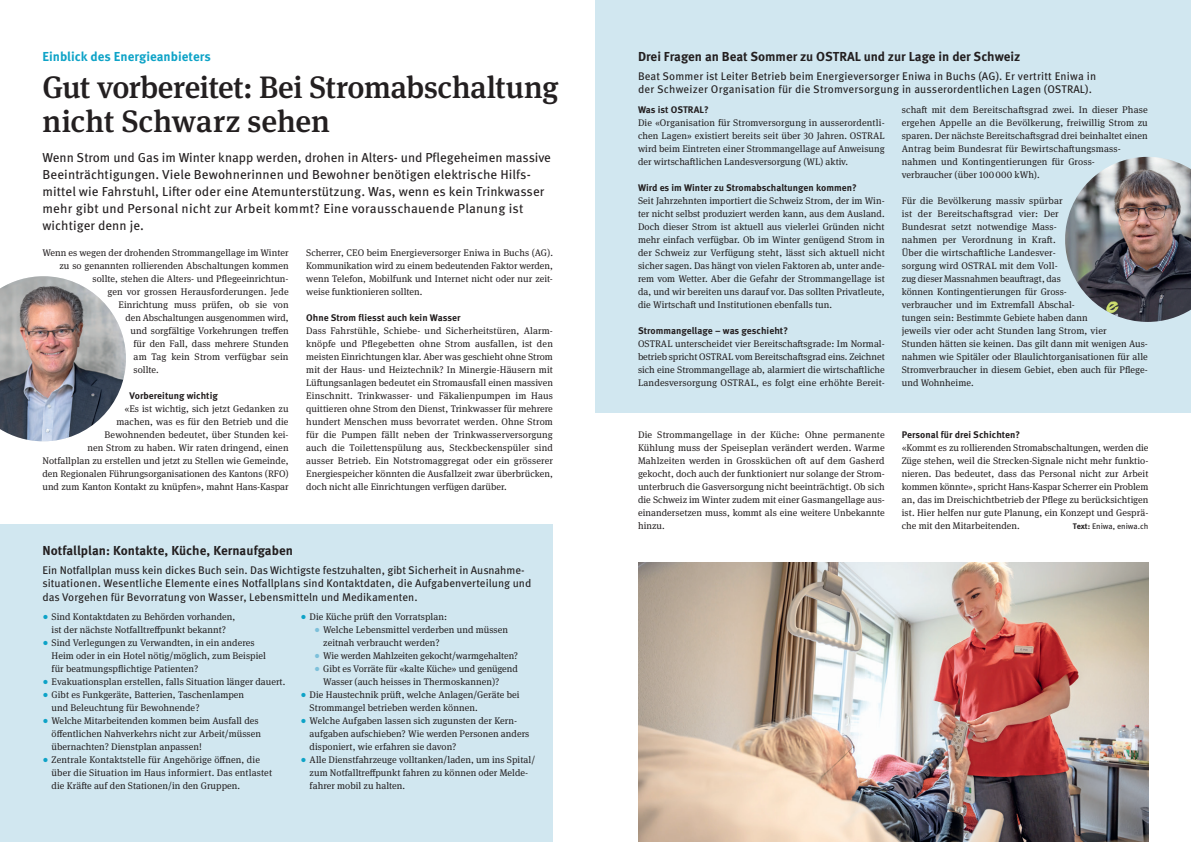
<style>
.page{position:relative;width:1191px;height:842px;background:#fff}
.page>*{position:absolute;margin:0;border:0;box-sizing:border-box;transform-origin:0 0}
.t1{font:500 31px/34px "Meta Serif OT";letter-spacing:-.01em;color:#231f20}
.t2{font:13px/17px "Meta OT";letter-spacing:.005em;color:#231f20}
.t3{font:700 13px "Meta OT";color:#231f20}
.t4{font:700 13px "Meta OT";letter-spacing:.005em;color:#0ea3c7}
.t5{font:11.1px/13.5px "Meta OT";letter-spacing:.005em;color:#231f20}
.t6{font:9.6px/13px "Meta Serif OT";letter-spacing:.005em;color:#231f20}
.t7{font:700 9.6px "Meta OT";letter-spacing:.005em;color:#231f20}
.t8{font:8.1px "Meta OT";color:#231f20}
.s1{font-size:12px;color:#0ea3c7}
.s2{font-size:12px;color:#7dc0da}
.s3{font-weight:700}
</style>
<div class="page">
<div style="left:0;top:524px;width:553px;height:318px;background:#d1e7f0"></div>
<div style="left:595px;top:0;width:596px;height:412px;background:#d1e7f0"></div>
<img style="left:638px;top:563px;width:510px;height:279px">
<img style="left:0;top:276px;width:126px;height:165px">
<img style="left:1065px;top:157px;width:126px;height:165px">
<h2 class="t4" style="left:43px;top:48px;width:170px">Einblick des Energieanbieters</h2>
<h1 class="t1" style="left:43px;top:70px;width:517px">Gut vorbereitet: Bei Stromabschaltung nicht Schwarz sehen</h1>
<p class="t2" style="left:43px;top:149px;width:510px">Wenn Strom und Gas im Winter knapp werden, drohen in Alters- und Pflegeheimen massive Beeinträchtigungen. Viele Bewohnerinnen und Bewohner benötigen elektrische Hilfs&shy;mittel wie Fahrstuhl, Lifter oder eine Atemunterstützung. Was, wenn es kein Trinkwasser mehr gibt und Personal nicht zur Arbeit kommt? Eine vorausschauende Planung ist wichtiger denn je.</p>
<p class="t6" style="left:306px;top:246px;width:248px;text-align:justify">Scherrer, CEO beim Energieversorger Eniwa in Buchs (AG).<br>Kommunikation wird zu einem bedeutenden Faktor werden, wenn Telefon, Mobilfunk und Internet nicht oder nur zeit&shy;weise funktionieren sollten.</p>
<p class="t7" style="left:306px;top:312px;width:156px">Ohne Strom fliesst auch kein Wasser</p>
<p class="t6" style="left:306px;top:324px;width:248px;text-align:justify">Dass Fahrstühle, Schiebe- und Sicherheitstüren, Alarm&shy;knöpfe und Pflegebetten ohne Strom ausfallen, ist den meisten Einrichtungen klar. Aber was geschieht ohne Strom mit der Haus- und Heiztechnik? In Minergie-Häusern mit Lüftungsanlagen bedeutet ein Stromausfall einen massiven Einschnitt. Trinkwasser- und Fäkalienpumpen im Haus quittieren ohne Strom den Dienst, Trinkwasser für mehrere hundert Menschen muss bevorratet werden. Ohne Strom für die Pumpen fällt neben der Trinkwasserversorgung auch die Toilettenspülung aus, Steckbeckenspüler sind ausser Betrieb. Ein Notstromaggregat oder ein grösserer Energiespeicher könnten die Ausfallzeit zwar überbrücken, doch nicht alle Einrichtungen verfügen darüber.</p>
<p class="t6" style="left:43px;top:246px;width:248px">Wenn es wegen der drohenden Strommangellage im Winter</p>
<p class="t6" style="left:60px;top:259px;width:231px">zu so genannten rollierenden Abschaltungen kommen</p>
<p class="t6" style="left:93px;top:272px;width:197px">sollte, stehen die Alters- und Pflegeeinrichtun-</p>
<p class="t6" style="left:108px;top:285px;width:183px">gen vor grossen Herausforderungen. Jede</p>
<p class="t6" style="left:119px;top:298px;width:171px">Einrichtung muss prüfen, ob sie von</p>
<p class="t6" style="left:126px;top:311px;width:164px">den Abschaltungen ausgenommen wird,</p>
<p class="t6" style="left:131px;top:324px;width:159px">und sorgfältige Vorkehrungen treffen</p>
<p class="t6" style="left:134px;top:337px;width:156px">für den Fall, dass mehrere Stunden</p>
<p class="t6" style="left:134px;top:350px;width:157px">am Tag kein Strom verfügbar sein</p>
<p class="t6" style="left:134px;top:363px;width:27px">sollte.</p>
<p class="t7" style="left:130px;top:390px;width:90px">Vorbereitung wichtig</p>
<p class="t6" style="left:43px;top:402px;width:248px;text-align:right">«Es ist wichtig, sich jetzt Gedanken zu<br>machen, was es für den Betrieb und die<br>Bewohnenden bedeutet, über Stunden kei-<br>nen Strom zu haben. Wir raten dringend, einen Notfallplan zu erstellen und jetzt zu Stellen wie Gemeinde, den Regionalen Führungsorganisationen des Kantons (RFO) und zum Kanton Kontakt zu knüpfen», mahnt Hans-Kaspar</p>
<h2 class="t3" style="left:43px;top:542px;width:252px">Notfallplan: Kontakte, Küche, Kernaufgaben</h2>
<p class="t5" style="left:43px;top:563px;width:490px">Ein Notfallplan muss kein dickes Buch sein. Das Wichtigste festzuhalten, gibt Sicherheit in Ausnahme&shy;situationen. Wesentliche Elemente eines Notfallplans sind Kontaktdaten, die Aufgabenverteilung und das Vorgehen für Bevorratung von Wasser, Lebensmitteln und Medikamenten.</p>
<p class="t6" style="left:43px;top:610px;width:194px;text-align:center"><span class="s1">•</span> Sind Kontaktdaten zu Behörden vorhanden, ist der nächste Notfalltreffpunkt bekannt?</p>
<p class="t6" style="left:52px;top:636px;width:216px;text-indent:-9px"><span class="s1">•</span> Sind Verlegungen zu Verwandten, in ein anderes<br>Heim oder in ein Hotel nötig/möglich, zum Beispiel für beatmungspflichtige Patienten?</p>
<p class="t6" style="left:43px;top:675px;width:244px"><span class="s1">•</span> Evakuationsplan erstellen, falls Situation länger dauert.</p>
<p class="t6" style="left:52px;top:688px;width:194px;text-indent:-9px"><span class="s1">•</span> Gibt es Funkgeräte, Batterien, Taschenlampen und Beleuchtung für Bewohnende?</p>
<p class="t6" style="left:52px;top:714px;width:211px;text-indent:-9px"><span class="s1">•</span> Welche Mitarbeitenden kommen beim Ausfall des öffentlichen Nahverkehrs nicht zur Arbeit/müssen übernachten? Dienstplan anpassen!</p>
<p class="t6" style="left:52px;top:753px;width:222px;text-indent:-9px"><span class="s1">•</span> Zentrale Kontaktstelle für Angehörige öffnen, die über die Situation im Haus informiert. Das entlastet die Kräfte auf den Stationen/in den Gruppen.</p>
<p class="t6" style="left:300px;top:610px;width:148px"><span class="s1">•</span> Die Küche prüft den Vorratsplan:</p>
<p class="t6" style="left:323px;top:623px;width:186px;text-indent:-9px"><span class="s2">•</span> Welche Lebensmittel verderben und müssen zeitnah verbraucht werden?</p>
<p class="t6" style="left:314px;top:649px;width:205px"><span class="s2">•</span> Wie werden Mahlzeiten gekocht/warmgehalten?</p>
<p class="t6" style="left:323px;top:662px;width:196px;text-indent:-9px"><span class="s2">•</span> Gibt es Vorräte für «kalte Küche» und genügend<br>Wasser (auch heisses in Thermoskannen)?</p>
<p class="t6" style="left:310px;top:688px;width:211px;text-indent:-9px"><span class="s1">•</span> Die Haustechnik prüft, welche Anlagen/Geräte bei<br>Strommangel betrieben werden können.</p>
<p class="t6" style="left:310px;top:714px;width:221px;text-indent:-9px"><span class="s1">•</span> Welche Aufgaben lassen sich zugunsten der Kern&shy;aufgaben aufschieben? Wie werden Personen anders disponiert, wie erfahren sie davon?</p>
<p class="t6" style="left:310px;top:753px;width:227px;text-indent:-9px"><span class="s1">•</span> Alle Dienstfahrzeuge volltanken/laden, um ins Spital/ zum Notfalltreffpunkt fahren zu können oder Melde&shy;fahrer mobil zu halten.</p>
<h2 class="t3" style="left:638px;top:48px;width:384px">Drei Fragen an Beat Sommer zu OSTRAL und zur Lage in der Schweiz</h2>
<p class="t5" style="left:638px;top:69px;width:460px">Beat Sommer ist Leiter Betrieb beim Energieversorger Eniwa in Buchs (AG). Er vertritt Eniwa in der Schweizer Organisation für die Stromversorgung in ausserordentlichen Lagen (OSTRAL).</p>
<p class="t7" style="left:638px;top:104px;width:72px">Was ist OSTRAL?</p>
<p class="t6" style="left:638px;top:116px;width:248px;text-align:justify">Die «Organisation für Stromversorgung in ausserordentli&shy;chen Lagen» existiert bereits seit über 30 Jahren. OSTRAL wird beim Eintreten einer Strommangellage auf Anweisung der wirtschaftlichen Landesversorgung (WL) aktiv.</p>
<p class="t7" style="left:638px;top:182px;width:220px">Wird es im Winter zu Stromabschaltungen kommen?</p>
<p class="t6" style="left:638px;top:194px;width:248px;text-align:justify">Seit Jahrzehnten importiert die Schweiz Strom, der im Win&shy;ter nicht selbst produziert werden kann, aus dem Ausland.<br>Doch dieser Strom ist aktuell aus vielerlei Gründen nicht mehr einfach verfügbar. Ob im Winter genügend Strom in der Schweiz zur Verfügung steht, lässt sich aktuell nicht sicher sagen. Das hängt von vielen Faktoren ab, unter ande&shy;rem vom Wetter. Aber die Gefahr der Strommangellage ist da, und wir bereiten uns darauf vor. Das sollten Privatleute, die Wirtschaft und Institutionen ebenfalls tun.</p>
<p class="t7" style="left:638px;top:325px;width:151px">Strommangellage – was geschieht?</p>
<p class="t6" style="left:638px;top:337px;width:248px;text-align:justify">OSTRAL unterscheidet vier Bereitschaftsgrade: Im Normal&shy;betrieb spricht OSTRAL vom Bereitschaftsgrad eins. Zeichnet sich eine Strommangellage ab, alarmiert die wirtschaftliche Landesversorgung OSTRAL, es folgt eine erhöhte Bereit-</p>
<p class="t6" style="left:901px;top:103px;width:248px">schaft mit dem Bereitschaftsgrad zwei. In dieser Phase ergehen Appelle an die Bevölkerung, freiwillig Strom zu sparen. Der nächste Bereitschaftsgrad drei beinhaltet einen Antrag beim Bundesrat für Bewirtschaftungsmass&shy;nahmen und Kontingentierungen für Gross-<br>verbraucher (über 100000 kWh).</p>
<p class="t6" style="left:901px;top:194px;width:248px">Für die Bevölkerung massiv spürbar<br>ist der Bereitschaftsgrad vier: Der<br>Bundesrat setzt notwendige Mass-<br>nahmen per Verordnung in Kraft.<br>Über die wirtschaftliche Landesver-<br>sorgung wird OSTRAL mit dem Voll-<br>zug dieser Massnahmen beauftragt, das<br>können Kontingentierungen für Gross-<br>verbraucher und im Extremfall Abschal-<br>tungen sein: Bestimmte Gebiete haben dann<br>jeweils vier oder acht Stunden lang Strom, vier<br>Stunden hätten sie keinen. Das gilt dann mit wenigen Aus&shy;nahmen wie Spitäler oder Blaulichtorganisationen für alle Stromverbraucher in diesem Gebiet, eben auch für Pflege&shy;und Wohnheime.</p>
<p class="t6" style="left:638px;top:428px;width:248px;text-align:justify">Die Strommangellage in der Küche: Ohne permanente Kühlung muss der Speiseplan verändert werden. Warme Mahlzeiten werden in Grossküchen oft auf dem Gasherd gekocht, doch auch der funktioniert nur solange der Strom&shy;unterbruch die Gasversorgung nicht beeinträchtigt. Ob sich die Schweiz im Winter zudem mit einer Gasmangellage aus&shy;einandersetzen muss, kommt als eine weitere Unbekannte hinzu.</p>
<p class="t7" style="left:901px;top:429px;width:120px">Personal für drei Schichten?</p>
<p class="t6" style="left:901px;top:441px;width:248px;text-align:justify">«Kommt es zu rollierenden Stromabschaltungen, werden die Züge stehen, weil die Strecken-Signale nicht mehr funktio&shy;nieren. Das bedeutet, dass das Personal nicht zur Arbeit kommen könnte», spricht Hans-Kaspar Scherrer ein Problem an, das im Dreischichtbetrieb der Pflege zu berücksichtigen ist. Hier helfen nur gute Planung, ein Konzept und Gesprä&shy;che mit den Mitarbeitenden.</p>
<p class="t8" style="left:1073px;top:521px;width:77px"><span class="s3">Text:</span> Eniwa, eniwa.ch</p>
</div>
